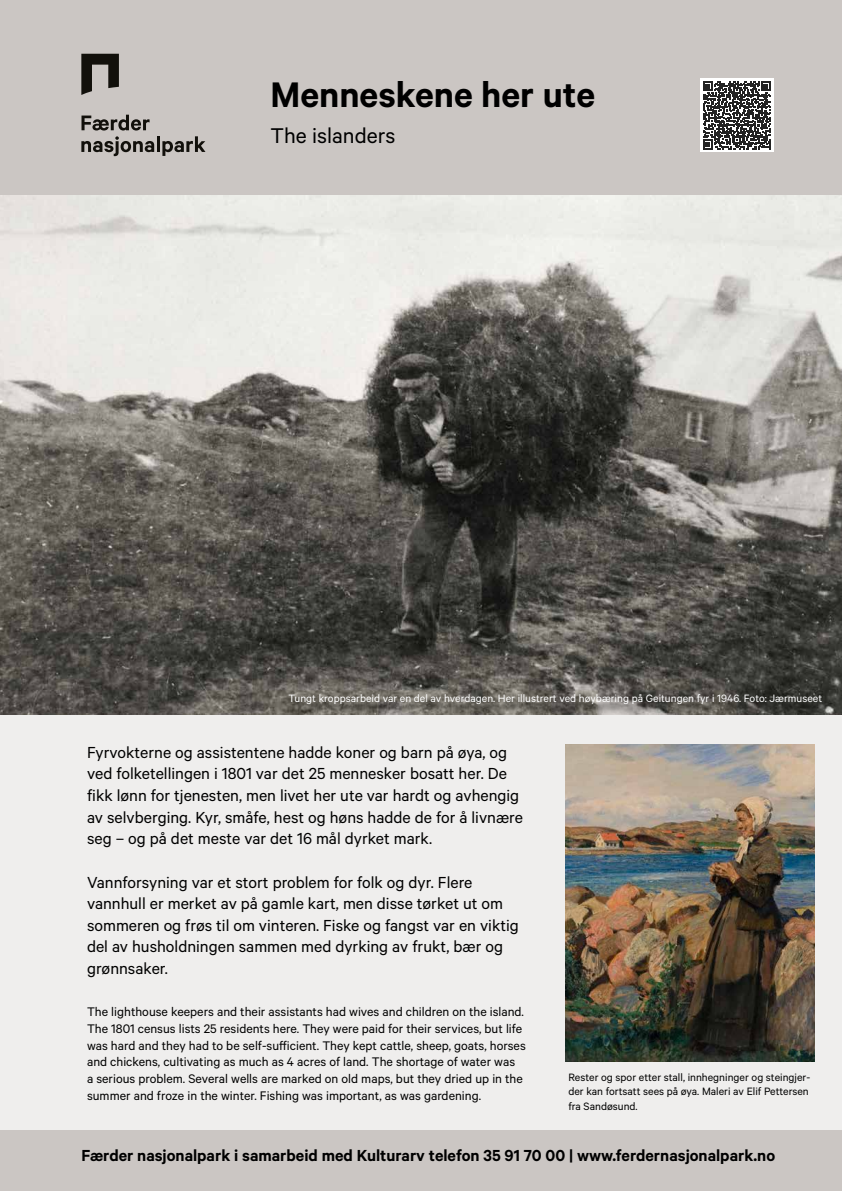
<style>
.page{position:relative;width:842px;height:1191px;background:#efeeed}
.page>*{position:absolute;margin:0;border:0;box-sizing:border-box;transform-origin:0 0}
.t1{font:600 40px "Calibre";color:#000}
.t2{font:24px "Calibre";color:#000}
.t3{font:18px/21.6px "Calibre";color:#000}
.t4{font:600 18px "Calibre";color:#000}
.t5{font:14px/16.8px "Calibre";color:#000}
.t6{font:12px/14.4px "Calibre";color:#000;text-align:justify}
.t7{font:12px "Calibre";color:#fff}
</style>
<div class="page">
<div style="left:0;top:0;width:842px;height:195px;background:#cbc6c3"></div>
<div style="left:0;top:1130px;width:842px;height:61px;background:#cbc6c3"></div>
<svg style="left:82px;top:115px;width:68px;height:15px"></svg>
<svg style="left:81px;top:136px;width:73px;height:20px"></svg>
<hr style="left:157px;top:136px;width:3px;height:16px;background:#12100b">
<svg style="left:162px;top:136px;width:43px;height:20px"></svg>
<svg style="left:81px;top:54px;width:38px;height:41px"></svg>
<div style="left:700px;top:79px;width:73px;height:73px;background:#fff"></div>
<svg style="left:703px;top:81px;width:68px;height:68px"></svg>
<img style="left:0;top:195px;width:842px;height:519px">
<img style="left:566px;top:744px;width:248px;height:317px">
<div style="left:291px;top:696px;width:543px;height:20px;background:#000;opacity:.75"></div>
<h1 class="t1" style="left:271px;top:71px;width:326px">Menneskene her ute</h1>
<h2 class="t2" style="left:271px;top:122px;width:126px">The islanders</h2>
<p class="t7" style="left:288px;top:691px;width:535px">Tungt kroppsarbeid var en del av hverdagen. Her illustrert ved høybæring på Geitungen fyr i 1946. Foto: Jærmuseet</p>
<p class="t3" style="left:87px;top:741px;width:437px">Fyrvokterne og assistentene hadde koner og barn på øya, og ved folketellingen i 1801 var det 25 mennesker bosatt her. De fikk lønn for tjenesten, men livet her ute var hardt og avhengig av selvberging. Kyr, småfe, hest og høns hadde de for å livnære seg – og på det meste var det 16 mål dyrket mark.</p>
<p class="t3" style="left:87px;top:870px;width:433px">Vannforsyning var et stort problem for folk og dyr. Flere vannhull er merket av på gamle kart, men disse tørket ut om sommeren og frøs til om vinteren. Fiske og fangst var en viktig del av husholdningen sammen med dyrking av frukt, bær og grønnsaker.</p>
<p class="t5" style="left:87px;top:1002px;width:440px">The lighthouse keepers and their assistants had wives and children on the island.<br>The 1801 census lists 25 residents here. They were paid for their services, but life was hard and they had to be self-sufficient. They kept cattle, sheep, goats, horses and chickens, cultivating as much as 4 acres of land. The shortage of water was<br>a serious problem. Several wells are marked on old maps, but they dried up in the summer and froze in the winter. Fishing was important, as was gardening.</p>
<p class="t6" style="left:568px;top:1069px;width:243px">Rester og spor etter stall, innhegninger og steingjer&shy;der kan fortsatt sees på øya. Maleri av Elif Pettersen fra Sandøsund.</p>
<p class="t4" style="left:81px;top:1145px;width:695px">Færder nasjonalpark i samarbeid med Kulturarv telefon 35 91 70 00 | www.ferdernasjonalpark.no</p>
</div>
